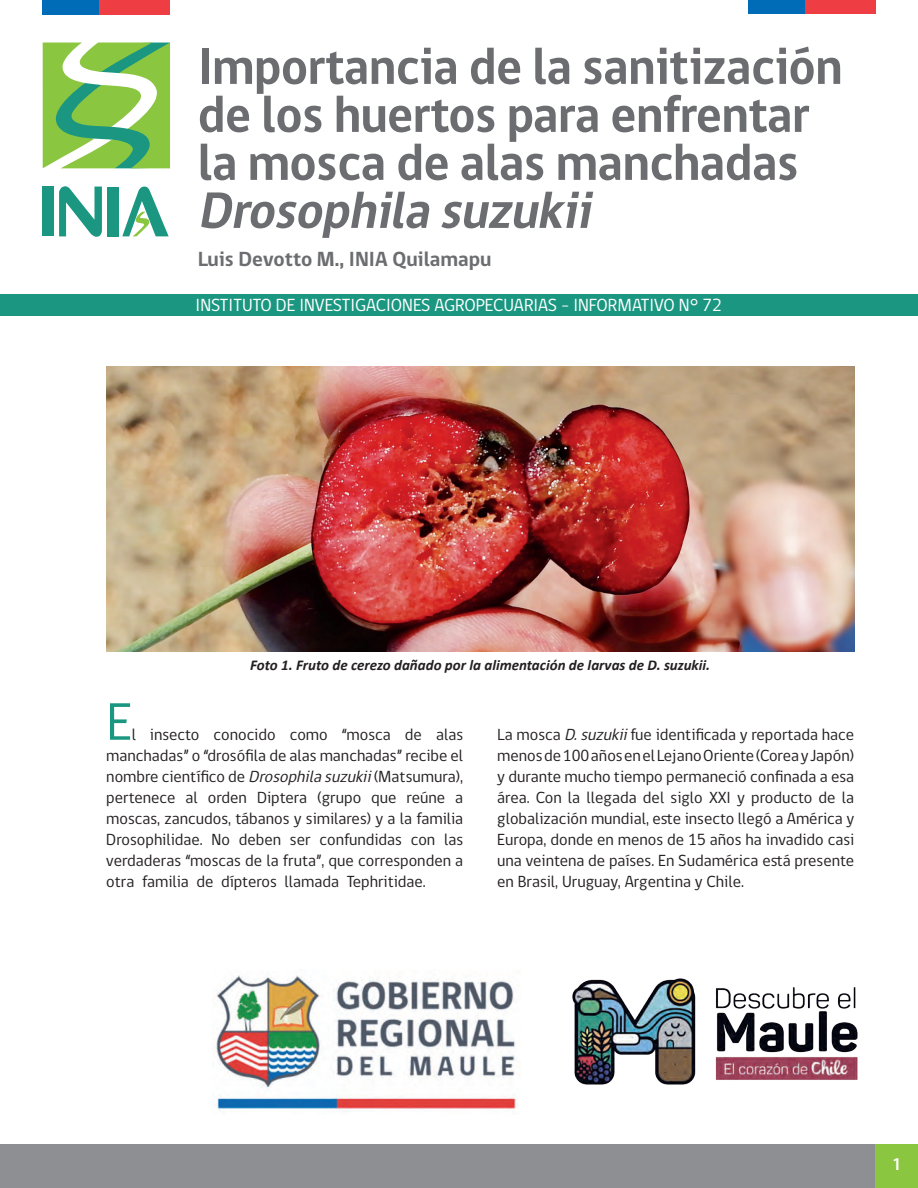
<style>
.page{position:relative;width:918px;height:1188px;background:#fff}
.page>*{position:absolute;margin:0;border:0;box-sizing:border-box;transform-origin:0 0}
.t1{font:54px "gob CL";color:#1b9781}
.t2{font:700 52.5px/48px "gob CL";letter-spacing:-.01em;color:#6c6d70;scale:.96 1}
.t3{font:italic 700 52.5px "gob CL";color:#6c6d70;scale:.96 1}
.t4{font:700 21px "gob CL";color:#6c6d70}
.t5{font:18px "gob CL";color:#fff}
.t6{font:600 18px "Myriad Pro";color:#fff}
.t7{font:16.5px/21px "gob CL";color:#231f20;text-align:justify}
.t8{font:italic 700 15px "Calibri";color:#231f20}
.s1{font-style:italic}
</style>
<div class="page">
<div style="left:748px;top:0;width:57px;height:14px;background:#006cb7"></div>
<div style="left:805px;top:0;width:70px;height:14px;background:#ee3d43"></div>
<div style="left:0;top:294px;width:918px;height:21px;background:#1b9781"></div>
<div style="left:874px;top:1144px;width:44px;height:44px;background:#8bc640"></div>
<svg style="left:59px;top:186px;width:43px;height:51px"></svg>
<div style="left:43px;top:186px;width:11px;height:50px;background:#1b9781"></div>
<div style="left:107px;top:187px;width:12px;height:49px;background:#1b9781"></div>
<svg style="left:122px;top:187px;width:47px;height:49px"></svg>
<svg style="left:43px;top:43px;width:127px;height:125px"></svg>
<div style="left:43px;top:0;width:56px;height:14px;background:#006cb7"></div>
<div style="left:99px;top:0;width:71px;height:14px;background:#ee3d43"></div>
<div style="left:0;top:1144px;width:874px;height:44px;background:#8d8f92"></div>
<img style="left:212px;top:975px;width:309px;height:137px">
<img style="left:572px;top:978px;width:286px;height:107px">
<img style="left:106px;top:366px;width:748px;height:285px">
<h2 class="t2" style="left:198px;top:44px;width:673px">Importancia de la sanitización de los huertos para enfrentar la mosca de alas manchadas</h2>
<h2 class="t3" style="left:198px;top:175px;width:424px">Drosophilasuzukii</h2>
<p class="t4" style="left:198px;top:245px;width:295px">Luis Devotto M., INIA Quilamapu</p>
<p class="t5" style="left:196px;top:293px;width:528px">INSTITUTO DE INVESTIGACIONES AGROPECUARIAS - INFORMATIVO N° 72</p>
<p class="t8" style="left:250px;top:656px;width:461px">Foto 1. Fruto de cerezo dañado por la alimentación de larvas de D. suzukii.</p>
<h1 class="t1" style="left:106px;top:685px;width:28px">E</h1>
<p class="t7" style="left:106px;top:724px;width:359px;text-indent:25px">l insecto conocido como “mosca de alas manchadas” o “drosófila de alas manchadas” recibe el nombre científico de <span class="s1">Drosophilasuzukii</span>(Matsumura), pertenece al orden Diptera (grupo que reúne a moscas, zancudos, tábanos y similares) y a la familia Drosophilidae. No deben ser confundidas con las verdaderas “moscas de la fruta”, que corresponden a otra familia de dípteros llamada Tephritidae.</p>
<p class="t7" style="left:497px;top:724px;width:359px">La mosca <span class="s1">D.suzukii</span>fue identificada y reportada hace menos de 100 años en el Lejano Oriente (Corea y Japón) y durante mucho tiempo permaneció confinada a esa área. Con la llegada del siglo XXI y producto de la globalización mundial, este insecto llegó a América y Europa, donde en menos de 15 años ha invadido casi una veintena de países. En Sudamérica está presente en Brasil, Uruguay, Argentina y Chile.</p>
<p class="t6" style="left:892px;top:1153px;width:11px">1</p>
</div>
